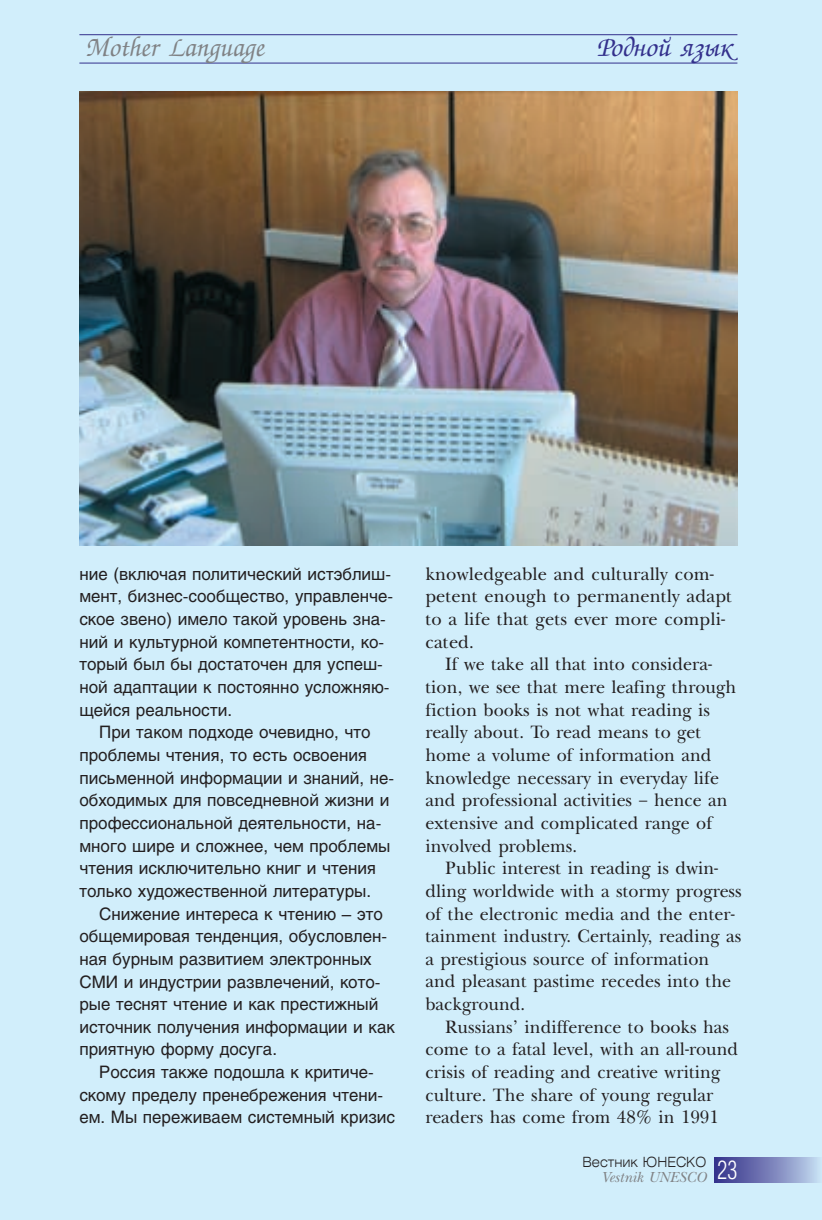
<style>
.page{position:relative;width:822px;height:1220px;background:#fff}
.page>*{position:absolute;margin:0;border:0;box-sizing:border-box;transform-origin:0 0}
.t1{font:29px "Zapf Chancery C";letter-spacing:-.005em;color:#808285;scale:.96 1}
.t2{font:29px "Zapf Chancery C";letter-spacing:-.005em;color:#33308c}
.t3{font:300 26px "Helios Cond";color:#fff;scale:.9 1}
.t4{font:18.4px "New Baskerville C";color:#231f20;scale:.96 1}
.t5{font:18.4px "New Baskerville C";color:#231f20}
.t6{font:17px "Helios";color:#231f20}
.t7{font:italic 15px "New Baskerville C";color:#808285}
.t8{font:300 14px "Helios Ext";color:#231f20;scale:.9 1}
</style>
<div class="page">
<div style="left:0;top:1px;width:821px;height:1218px;background:#d1eefb"></div>
<hr style="left:79px;top:63px;width:658px;height:1px;background:#33308c">
<hr style="left:79px;top:34px;width:658px;height:1px;background:#33308c">
<svg style="left:714px;top:1156px;width:108px;height:26px;background:#7d86bd"></svg>
<img style="left:79px;top:91px;width:658px;height:454px">
<p class="t1" style="left:85px;top:35px;width:188px">Mother Language</p>
<p class="t2" style="left:596px;top:35px;width:137px">Родной язык</p>
<p class="t6" style="left:79px;top:567px;width:313px">ние (включая политический истэблиш-</p>
<p class="t6" style="left:79px;top:589px;width:315px">мент, бизнес-сообщество, управленче-</p>
<p class="t6" style="left:79px;top:612px;width:308px">ское звено) имело такой уровень зна-</p>
<p class="t6" style="left:79px;top:634px;width:306px">ний и культурной компетентности, ко-</p>
<p class="t6" style="left:79px;top:657px;width:305px">торый был бы достаточен для успеш-</p>
<p class="t6" style="left:79px;top:680px;width:312px">ной адаптации к постоянно усложняю-</p>
<p class="t6" style="left:79px;top:702px;width:154px">щейся реальности.</p>
<p class="t6" style="left:99px;top:725px;width:273px">При таком подходе очевидно, что</p>
<p class="t6" style="left:79px;top:748px;width:289px">проблемы чтения, то есть освоения</p>
<p class="t6" style="left:79px;top:770px;width:316px">письменной информации и знаний, не-</p>
<p class="t6" style="left:79px;top:793px;width:311px">обходимых для повседневной жизни и</p>
<p class="t6" style="left:79px;top:816px;width:303px">профессиональной деятельности, на-</p>
<p class="t6" style="left:79px;top:838px;width:312px">много шире и сложнее, чем проблемы</p>
<p class="t6" style="left:79px;top:861px;width:298px">чтения исключительно книг и чтения</p>
<p class="t6" style="left:79px;top:884px;width:293px">только художественной литературы.</p>
<p class="t6" style="left:99px;top:906px;width:285px">Снижение интереса к чтению – это</p>
<p class="t6" style="left:79px;top:929px;width:309px">общемировая тенденция, обусловлен-</p>
<p class="t6" style="left:79px;top:951px;width:294px">ная бурным развитием электронных</p>
<p class="t6" style="left:79px;top:974px;width:302px">СМИ и индустрии развлечений, кото-</p>
<p class="t6" style="left:79px;top:997px;width:300px">рые теснят чтение и как престижный</p>
<p class="t6" style="left:79px;top:1019px;width:317px">источник получения информации и как</p>
<p class="t6" style="left:79px;top:1042px;width:199px">приятную форму досуга.</p>
<p class="t6" style="left:99px;top:1065px;width:276px">Россия также подошла к критиче-</p>
<p class="t6" style="left:79px;top:1087px;width:305px">скому пределу пренебрежения чтени-</p>
<p class="t6" style="left:79px;top:1110px;width:317px">ем. Мы переживаем системный кризис</p>
<p class="t5" style="left:425px;top:566px;width:290px">knowledgeable and culturally com-</p>
<p class="t5" style="left:425px;top:588px;width:308px">petent enough to permanently adapt</p>
<p class="t5" style="left:425px;top:611px;width:301px">to a life that gets ever more compli-</p>
<p class="t5" style="left:425px;top:633px;width:50px">cated.</p>
<p class="t4" style="left:445px;top:656px;width:279px">If we take all that into considera-</p>
<p class="t4" style="left:425px;top:679px;width:325px">tion, we see that mere leafing through</p>
<p class="t4" style="left:425px;top:701px;width:298px">fiction books is not what reading is</p>
<p class="t4" style="left:425px;top:724px;width:289px">really about. To read means to get</p>
<p class="t4" style="left:425px;top:747px;width:299px">home a volume of information and</p>
<p class="t4" style="left:425px;top:769px;width:307px">knowledge necessary in everyday life</p>
<p class="t4" style="left:425px;top:792px;width:316px">and professional activities – hence an</p>
<p class="t4" style="left:425px;top:815px;width:300px">extensive and complicated range of</p>
<p class="t4" style="left:425px;top:837px;width:159px">involved problems.</p>
<p class="t4" style="left:445px;top:860px;width:286px">Public interest in reading is dwin-</p>
<p class="t4" style="left:425px;top:882px;width:331px">dling worldwide with a stormy progress</p>
<p class="t4" style="left:425px;top:905px;width:324px">of the electronic media and the enter-</p>
<p class="t4" style="left:425px;top:928px;width:330px">tainment industry. Certainly, reading as</p>
<p class="t4" style="left:425px;top:950px;width:297px">a prestigious source of information</p>
<p class="t4" style="left:425px;top:973px;width:320px">and pleasant pastime recedes into the</p>
<p class="t4" style="left:425px;top:996px;width:105px">background.</p>
<p class="t4" style="left:445px;top:1018px;width:297px">Russians’ indifference to books has</p>
<p class="t4" style="left:425px;top:1041px;width:327px">come to a fatal level, with an all-round</p>
<p class="t4" style="left:425px;top:1064px;width:309px">crisis of reading and creative writing</p>
<p class="t4" style="left:425px;top:1086px;width:301px">culture. The share of young regular</p>
<p class="t4" style="left:425px;top:1109px;width:307px">readers has come from 48% in 1991</p>
<p class="t8" style="left:582px;top:1156px;width:139px">Вестник ЮНЕСКО</p>
<p class="t7" style="left:601px;top:1170px;width:107px">Vestnik UNESCO</p>
<p class="t3" style="left:717px;top:1158px;width:24px">23</p>
</div>
